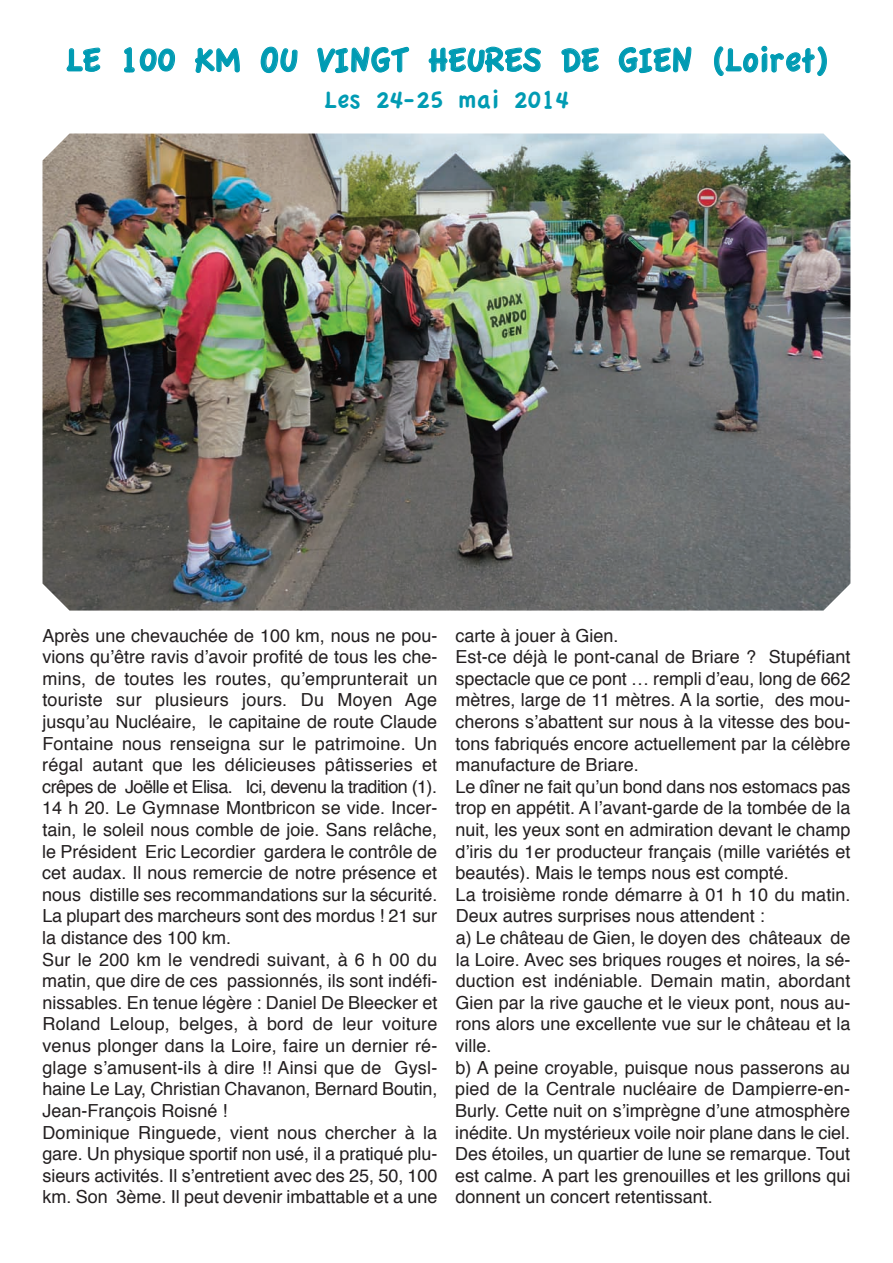
<style>
.page{position:relative;width:893px;height:1263px;background:#fff}
.page>*{position:absolute;margin:0;border:0;box-sizing:border-box;transform-origin:0 0}
.t1{font:36px "Apple Casual";color:#009bb3}
.t2{font:27px "Apple Casual";color:#009bb3}
.t3{font:18px/21.6px "Helvetica";color:#231f20}
</style>
<div class="page">
<svg style="left:66px;top:47px;width:35px;height:25px"></svg>
<svg style="left:124px;top:47px;width:52px;height:26px"></svg>
<svg style="left:194px;top:47px;width:46px;height:87px"></svg>
<svg style="left:260px;top:46px;width:38px;height:28px"></svg>
<svg style="left:317px;top:46px;width:93px;height:88px"></svg>
<svg style="left:428px;top:46px;width:113px;height:27px"></svg>
<svg style="left:561px;top:47px;width:38px;height:26px"></svg>
<svg style="left:618px;top:46px;width:74px;height:88px"></svg>
<svg style="left:714px;top:45px;width:113px;height:31px"></svg>
<img style="left:43px;top:134px;width:807px;height:476px">
<h1 class="t1" style="left:66px;top:42px;width:764px">LE 100 KM OU VINGT HEURES DE GIEN (Loiret)</h1>
<h2 class="t2" style="left:324px;top:87px;width:246px">Les 24-25 mai 2014</h2>
<p class="t3" style="left:42px;top:626px;width:397px">Après une chevauchée de 100 km, nous ne pou&shy;vions qu’être ravis d’avoir profité de tous les che&shy;mins, de toutes les routes, qu’emprunterait un touriste sur plusieurs jours. Du Moyen Age jusqu’au Nucléaire, le capitaine de route Claude Fontaine nous renseigna sur le patrimoine. Un régal autant que les délicieuses pâtisseries et crêpes de Joëlle et Elisa. Ici, devenu la tradition (1).<br>14 h 20. Le Gymnase Montbricon se vide. Incer&shy;tain, le soleil nous comble de joie. Sans relâche, le Président Eric Lecordier gardera le contrôle de cet audax. Il nous remercie de notre présence et nous distille ses recommandations sur la sécurité.<br>La plupart des marcheurs sont des mordus ! 21 sur la distance des 100 km.<br>Sur le 200 km le vendredi suivant, à 6 h 00 du matin, que dire de ces passionnés, ils sont indéfi&shy;nissables. En tenue légère : Daniel De Bleecker et Roland Leloup, belges, à bord de leur voiture venus plonger dans la Loire, faire un dernier ré&shy;glage s’amusent-ils à dire !! Ainsi que de Gysl&shy;haine Le Lay, Christian Chavanon, Bernard Boutin, Jean-François Roisné !<br>Dominique Ringuede, vient nous chercher à la gare. Un physique sportif non usé, il a pratiqué plu&shy;sieurs activités. Il s’entretient avec des 25, 50, 100 km. Son 3ème. Il peut devenir imbattable et a une</p>
<p class="t3" style="left:455px;top:626px;width:397px">carte à jouer à Gien.<br>Est-ce déjà le pont-canal de Briare ? Stupéfiant spectacle que ce pont … rempli d’eau, long de 662 mètres, large de 11 mètres. A la sortie, des mou&shy;cherons s’abattent sur nous à la vitesse des bou&shy;tons fabriqués encore actuellement par la célèbre manufacture de Briare.<br>Le dîner ne fait qu’un bond dans nos estomacs pas trop en appétit. A l’avant-garde de la tombée de la nuit, les yeux sont en admiration devant le champ d’iris du 1er producteur français (mille variétés et beautés). Mais le temps nous est compté.<br>La troisième ronde démarre à 01 h 10 du matin.<br>Deux autres surprises nous attendent :<br>a) Le château de Gien, le doyen des châteaux de la Loire. Avec ses briques rouges et noires, la sé&shy;duction est indéniable. Demain matin, abordant Gien par la rive gauche et le vieux pont, nous au&shy;rons alors une excellente vue sur le château et la ville.<br>b) A peine croyable, puisque nous passerons au pied de la Centrale nucléaire de Dampierre-en-Burly. Cette nuit on s’imprègne d’une atmosphère inédite. Un mystérieux voile noir plane dans le ciel.<br>Des étoiles, un quartier de lune se remarque. Tout est calme. A part les grenouilles et les grillons qui donnent un concert retentissant.</p>
</div>
